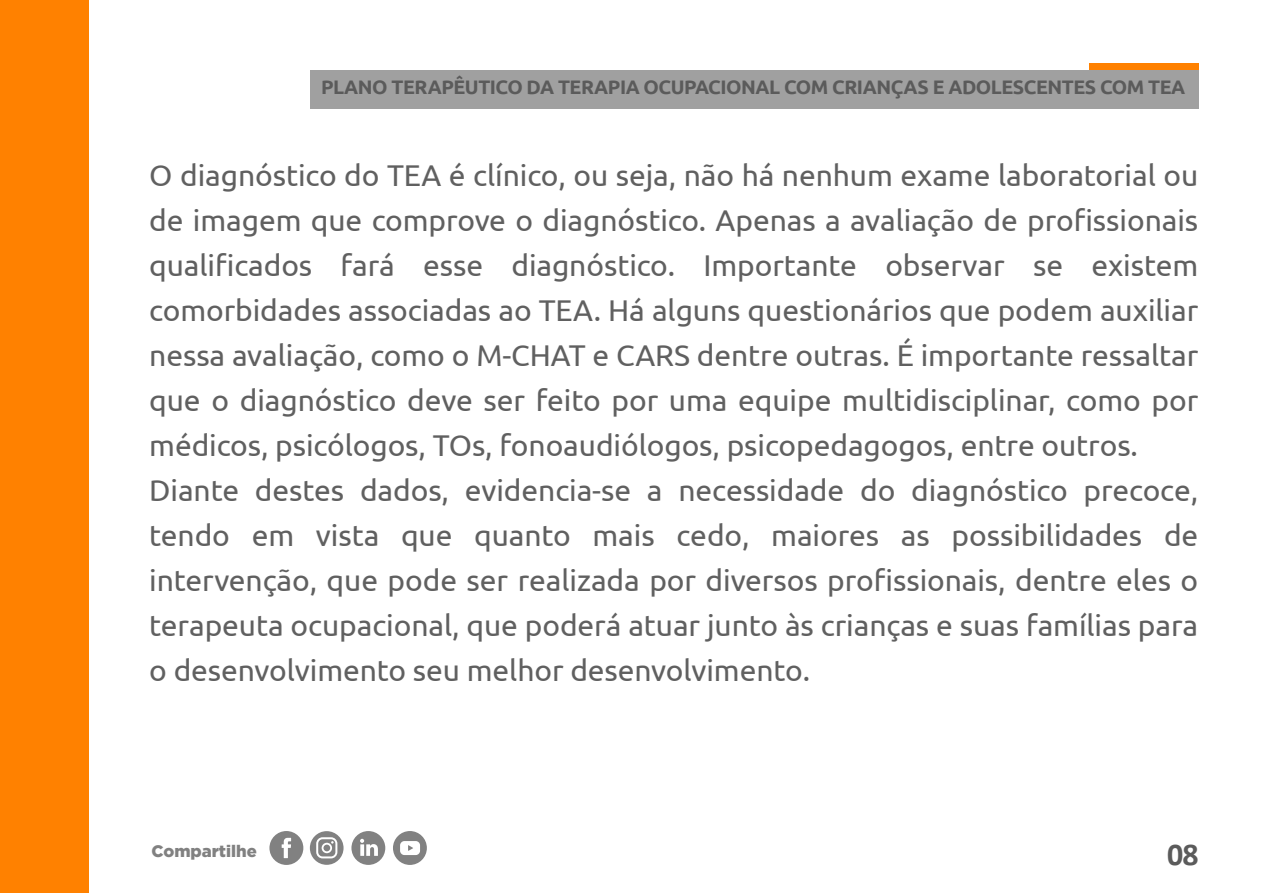
<style>
.page{position:relative;width:1263px;height:893px;background:#fff}
.page>*{position:absolute;margin:0;border:0;box-sizing:border-box;transform-origin:0 0}
.t1{font:700 31.95px "Calibri";color:#5b5b5b}
.t2{font:30px/45px "Ubuntu";letter-spacing:-.005em;color:#606060}
.t3{font:700 19.5px "Ubuntu";letter-spacing:-.025em;color:#5b5b5b}
.t4{font:900 16.65px "Gotham";color:#818181}
</style>
<div class="page">
<div style="left:310px;top:70px;width:888px;height:39px;background:#a0a0a0"></div>
<div style="left:1089px;top:63px;width:109px;height:6px;background:#ff8100"></div>
<div style="left:0;top:0;width:88px;height:893px;background:#ff8100"></div>
<div style="left:269px;top:831px;width:34px;height:34px;background:#818181;border-radius:50%"></div>
<svg style="left:282px;top:838px;width:9px;height:20px"></svg>
<div style="left:393px;top:831px;width:34px;height:34px;background:#818181;border-radius:50%"></div>
<svg style="left:400px;top:841px;width:20px;height:14px"></svg>
<svg style="left:310px;top:831px;width:34px;height:34px"></svg>
<div style="left:351px;top:831px;width:34px;height:34px;background:#818181;border-radius:50%"></div>
<svg style="left:360px;top:839px;width:18px;height:17px"></svg>
<p class="t3" style="left:321px;top:75px;width:866px">PLANO TERAPÊUTICO DA TERAPIA OCUPACIONAL COM CRIANÇAS E ADOLESCENTES COM TEA</p>
<p class="t2" style="left:149px;top:152px;width:1051px">O diagnóstico do TEA é clínico, ou seja, não há nenhum exame laboratorial ou de imagem que comprove o diagnóstico. Apenas a avaliação de profissionais qualificados fará esse diagnóstico. Importante observar se existem comorbidades associadas ao TEA. Há alguns questionários que podem auxiliar nessa avaliação, como o M-CHAT e CARS dentre outras. É importante ressaltar que o diagnóstico deve ser feito por uma equipe multidisciplinar, como por médicos, psicólogos, TOs, fonoaudiólogos, psicopedagogos, entre outros.<br>Diante destes dados, evidencia-se a necessidade do diagnóstico precoce, tendo em vista que quanto mais cedo, maiores as possibilidades de intervenção, que pode ser realizada por diversos profissionais, dentre eles o terapeuta ocupacional, que poderá atuar junto às crianças e suas famílias para o desenvolvimento seu melhor desenvolvimento.</p>
<p class="t4" style="left:151px;top:841px;width:107px">Compartilhe</p>
<p class="t1" style="left:1167px;top:832px;width:33px">08</p>
</div>
